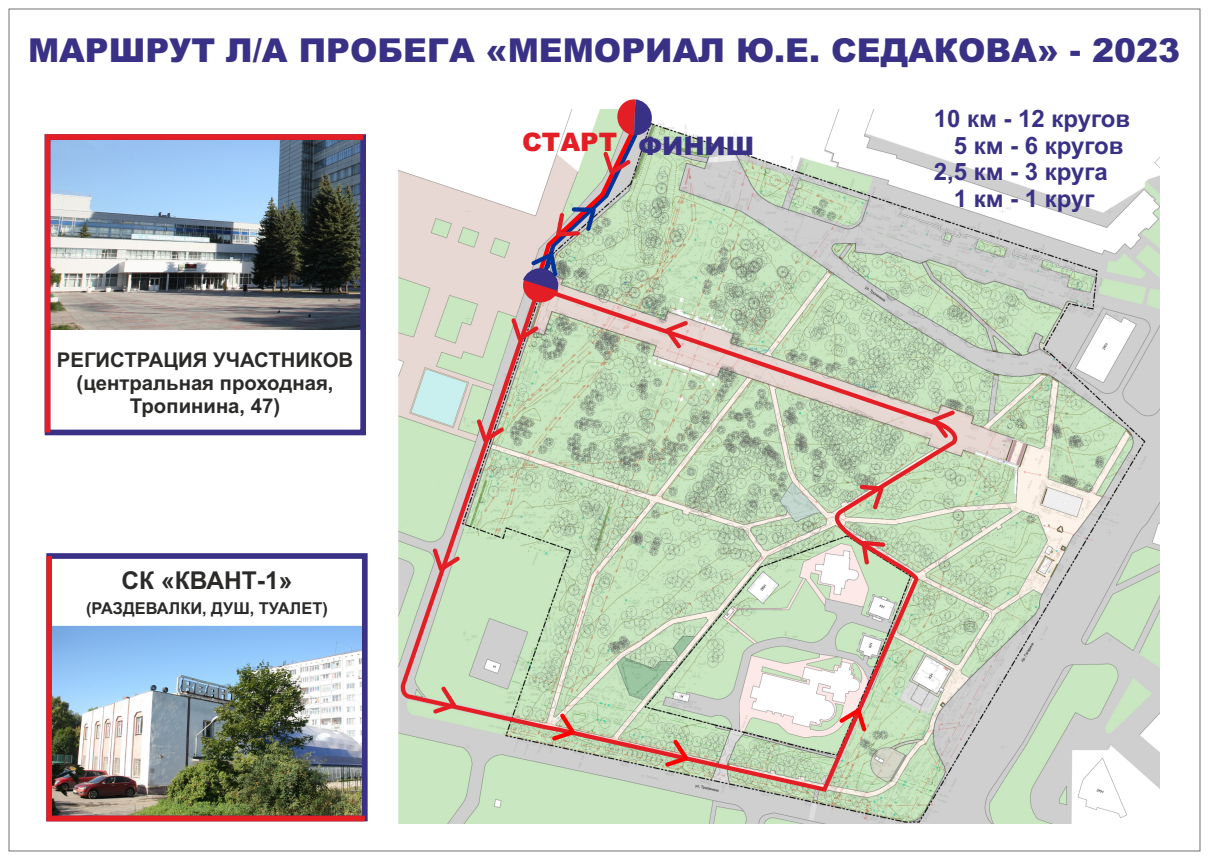
<style>
.page{position:relative;width:1209px;height:860px;background:#fff}
.page>*{position:absolute;margin:0;border:0;box-sizing:border-box;transform-origin:0 0}
.t1{font:900 33px "Arial";color:#393185}
.t2{font:900 25.5px "Arial";color:#e31e24}
.t3{font:700 24.6px "Arial";color:#2b2a29}
.t4{font:700 24px "Arial";color:#393185}
.t5{font:700 20.3px/22.7px "Arial";color:#2b2a29;text-align:center}
.t6{font:700 16.4px "Arial";color:#2b2a29}
.s1{color:#393185}
</style>
<div class="page">
<img style="left:398px;top:109px;width:761px;height:714px">
<svg style="left:398px;top:285px;width:564px;height:509px;background:#c4d2b8"></svg>
<svg style="left:508px;top:315px;width:34px;height:30px"></svg>
<svg style="left:473px;top:416px;width:34px;height:31px"></svg>
<svg style="left:429px;top:545px;width:34px;height:31px"></svg>
<svg style="left:835px;top:704px;width:34px;height:31px"></svg>
<svg style="left:430px;top:683px;width:30px;height:34px"></svg>
<svg style="left:549px;top:710px;width:30px;height:34px"></svg>
<svg style="left:857px;top:482px;width:30px;height:31px"></svg>
<svg style="left:662px;top:736px;width:30px;height:34px"></svg>
<svg style="left:927px;top:407px;width:31px;height:35px"></svg>
<svg style="left:661px;top:318px;width:30px;height:34px"></svg>
<img style="left:44px;top:134px;width:322px;height:302px">
<img style="left:46px;top:553px;width:322px;height:269px">
<svg style="left:858px;top:538px;width:29px;height:29px"></svg>
<svg style="left:523px;top:99px;width:131px;height:204px"></svg>
<h1 class="t1" style="left:28px;top:38px;width:1153px">МАРШРУТ Л/А ПРОБЕГА «МЕМОРИАЛ Ю.Е. СЕДАКОВА» - 2023</h1>
<p class="t5" style="left:57px;top:351px;width:298px">РЕГИСТРАЦИЯ УЧАСТНИКОВ (центральная проходная,<br>Тропинина, 47)</p>
<p class="t3" style="left:121px;top:572px;width:172px">СК «КВАНТ-1»</p>
<p class="t6" style="left:86px;top:602px;width:243px">(РАЗДЕВАЛКИ, ДУШ, ТУАЛЕТ)</p>
<p class="t2" style="left:522px;top:132px;width:234px">СТАРТ <span class="s1">ФИНИШ</span></p>
<p class="t4" style="left:933px;top:109px;width:198px">10 км - 12 кругов</p>
<p class="t4" style="left:953px;top:136px;width:171px">5 км - 6 кругов</p>
<p class="t4" style="left:933px;top:163px;width:176px">2,5 км - 3 круга</p>
<p class="t4" style="left:953px;top:190px;width:142px">1 км - 1 круг</p>
</div>
